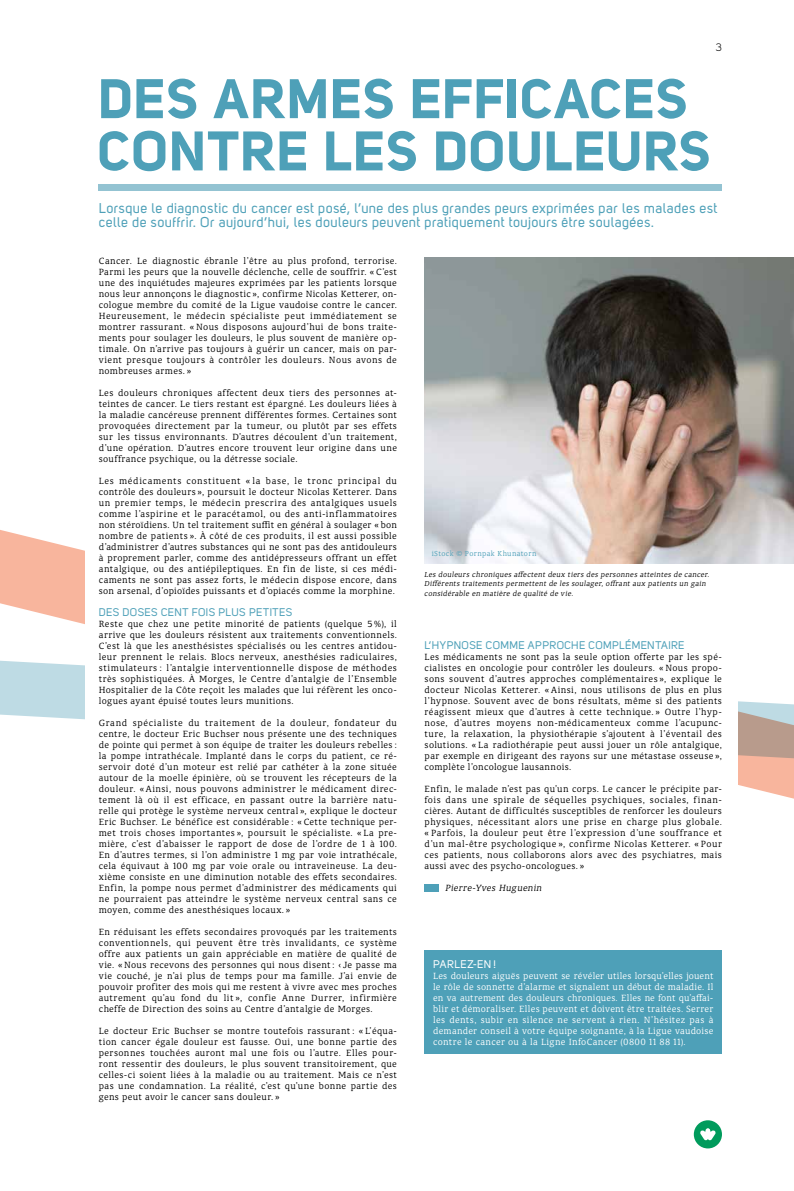
<style>
.page{position:relative;width:794px;height:1191px;background:#fff}
.page>*{position:absolute;margin:0;border:0;box-sizing:border-box;transform-origin:0 0}
.t1{font:55px/52.2px "Uni Sans Bold";letter-spacing:.02em;color:#4ea0b8}
.t2{font:14px/14px "Uni Sans Regular";letter-spacing:.025em;color:#4ea0b8}
.t3{font:11px "Uni Sans Regular";letter-spacing:.03em;color:#4ea0b8}
.t4{font:11px "Uni Sans Regular";letter-spacing:.045em;color:#fff}
.t5{font:10.6px "Uni Sans Book";color:#000}
.t6{font:300 10px/11px "Classic Xtra Round";letter-spacing:.03em;color:#000;text-align:justify}
.t7{font:300 10px/11px "Classic Xtra Round";letter-spacing:.025em;color:#fff;text-align:justify}
.t8{font:italic 300 10px "Classic Xtra Round";letter-spacing:.025em;color:#000}
.t9{font:italic 300 8px/9.6px "Classic Xtra Round";letter-spacing:.03em;color:#000}
.t10{font:300 8px "Classic Xtra Round";letter-spacing:.045em;color:#4ea0b8}
</style>
<div class="page">
<svg style="left:0;top:530px;width:794px;height:269px;fill:#f8b59d"></svg>
<svg style="left:0;top:605px;width:794px;height:157px"></svg>
<div style="left:85px;top:77px;width:652px;height:1031px;background:#fff"></div>
<svg style="left:694px;top:1120px;width:28px;height:28px"></svg>
<div style="left:424px;top:884px;width:15px;height:7px;background:#4ea0b8"></div>
<div style="left:99px;top:184px;width:623px;height:7px;background:#93c3d2"></div>
<div style="left:424px;top:950px;width:298px;height:104px;background:#4ea0b8"></div>
<img style="left:424px;top:257px;width:370px;height:306px">
<p class="t5" style="left:716px;top:41px;width:8px">3</p>
<h1 class="t1" style="left:99px;top:71px;width:614px">DES ARMES EFFICACES<br>CONTRE LES DOULEURS</h1>
<h2 class="t2" style="left:99px;top:201px;width:620px">Lorsque le diagnostic du cancer est posé, l’une des plus grandes peurs exprimées par les malades est celle de souffrir. Or aujourd’hui, les douleurs peuvent pratiquement toujours être soulagées.</h2>
<p class="t6" style="left:99px;top:255px;width:300px">Cancer. Le diagnostic ébranle l’être au plus profond, terrorise.<br>Parmi les peurs que la nouvelle déclenche, celle de souffrir. « C’est une des inquiétudes majeures exprimées par les patients lorsque nous leur annonçons le diagnostic », confirme Nicolas Ketterer, on&shy;cologue membre du comité de la Ligue vaudoise contre le cancer.<br>Heureusement, le médecin spécialiste peut immédiatement se montrer rassurant. « Nous disposons aujourd’hui de bons traite&shy;ments pour soulager les douleurs, le plus souvent de manière op&shy;timale. On n’arrive pas toujours à guérir un cancer, mais on par&shy;vient presque toujours à contrôler les douleurs. Nous avons de nombreuses armes. »</p>
<p class="t6" style="left:99px;top:387px;width:300px">Les douleurs chroniques affectent deux tiers des personnes at&shy;teintes de cancer. Le tiers restant est épargné. Les douleurs liées à la maladie cancéreuse prennent différentes formes. Certaines sont provoquées directement par la tumeur, ou plutôt par ses effets sur les tissus environnants. D’autres découlent d’un traitement, d’une opération. D’autres encore trouvent leur origine dans une souffrance psychique, ou la détresse sociale.</p>
<p class="t6" style="left:99px;top:475px;width:300px">Les médicaments constituent « la base, le tronc principal du contrôle des douleurs », poursuit le docteur Nicolas Ketterer. Dans un premier temps, le médecin prescrira des antalgiques usuels comme l’aspirine et le paracétamol, ou des anti-inflammatoires non stéroïdiens. Un tel traitement suffit en général à soulager « bon nombre de patients ». À côté de ces produits, il est aussi possible d’administrer d’autres substances qui ne sont pas des antidouleurs à proprement parler, comme des antidépresseurs offrant un effet antalgique, ou des antiépileptiques. En fin de liste, si ces médi&shy;caments ne sont pas assez forts, le médecin dispose encore, dans son arsenal, d’opioïdes puissants et d’opiacés comme la morphine.</p>
<p class="t3" style="left:99px;top:606px;width:195px">DES DOSES CENT FOIS PLUS PETITES</p>
<p class="t6" style="left:99px;top:618px;width:300px">Reste que chez une petite minorité de patients (quelque 5 %), il arrive que les douleurs résistent aux traitements conventionnels.<br>C’est là que les anesthésistes spécialisés ou les centres antidou&shy;leur prennent le relais. Blocs nerveux, anesthésies radiculaires, stimulateurs : l’antalgie interventionnelle dispose de méthodes très sophistiquées. À Morges, le Centre d’antalgie de l’Ensemble Hospitalier de la Côte reçoit les malades que lui réfèrent les onco&shy;logues ayant épuisé toutes leurs munitions.</p>
<p class="t6" style="left:99px;top:717px;width:300px">Grand spécialiste du traitement de la douleur, fondateur du centre, le docteur Eric Buchser nous présente une des techniques de pointe qui permet à son équipe de traiter les douleurs rebelles : la pompe intrathécale. Implanté dans le corps du patient, ce ré&shy;servoir doté d’un moteur est relié par cathéter à la zone située autour de la moelle épinière, où se trouvent les récepteurs de la douleur. « Ainsi, nous pouvons administrer le médicament direc&shy;tement là où il est efficace, en passant outre la barrière natu&shy;relle qui protège le système nerveux central », explique le docteur Eric Buchser. Le bénéfice est considérable : « Cette technique per&shy;met trois choses importantes », poursuit le spécialiste. « La pre&shy;mière, c’est d’abaisser le rapport de dose de l’ordre de 1 à 100.<br>En d’autres termes, si l’on administre 1 mg par voie intrathécale, cela équivaut à 100 mg par voie orale ou intraveineuse. La deu&shy;xième consiste en une diminution notable des effets secondaires.<br>Enfin, la pompe nous permet d’administrer des médicaments qui ne pourraient pas atteindre le système nerveux central sans ce moyen, comme des anesthésiques locaux. »</p>
<p class="t6" style="left:99px;top:926px;width:300px">En réduisant les effets secondaires provoqués par les traitements conventionnels, qui peuvent être très invalidants, ce système offre aux patients un gain appréciable en matière de qualité de vie. « Nous recevons des personnes qui nous disent : ‹ Je passe ma vie couché, je n’ai plus de temps pour ma famille. J’ai envie de pouvoir profiter des mois qui me restent à vivre avec mes proches autrement qu’au fond du lit », confie Anne Durrer, infirmière cheffe de Direction des soins au Centre d’antalgie de Morges.</p>
<p class="t6" style="left:99px;top:1025px;width:300px">Le docteur Eric Buchser se montre toutefois rassurant : « L’équa&shy;tion cancer égale douleur est fausse. Oui, une bonne partie des personnes touchées auront mal une fois ou l’autre. Elles pour&shy;ront ressentir des douleurs, le plus souvent transitoirement, que celles-ci soient liées à la maladie ou au traitement. Mais ce n’est pas une condamnation. La réalité, c’est qu’une bonne partie des gens peut avoir le cancer sans douleur. »</p>
<p class="t10" style="left:432px;top:549px;width:106px">iStock © Pornpak Khunatorn</p>
<p class="t9" style="left:424px;top:569px;width:286px">Les douleurs chroniques affectent deux tiers des personnes atteintes de cancer.<br>Différents traitements permettent de les soulager, offrant aux patients un gain considérable en matière de qualité de vie.</p>
<p class="t3" style="left:424px;top:639px;width:261px">L’HYPNOSE COMME APPROCHE COMPLÉMENTAIRE</p>
<p class="t6" style="left:424px;top:651px;width:299px">Les médicaments ne sont pas la seule option offerte par les spé&shy;cialistes en oncologie pour contrôler les douleurs. « Nous propo&shy;sons souvent d’autres approches complémentaires », explique le docteur Nicolas Ketterer. « Ainsi, nous utilisons de plus en plus l’hypnose. Souvent avec de bons résultats, même si des patients réagissent mieux que d’autres à cette technique. » Outre l’hyp&shy;nose, d’autres moyens non-médicamenteux comme l’acupunc&shy;ture, la relaxation, la physiothérapie s’ajoutent à l’éventail des solutions. « La radiothérapie peut aussi jouer un rôle antalgique, par exemple en dirigeant des rayons sur une métastase osseuse », complète l’oncologue lausannois.</p>
<p class="t6" style="left:424px;top:783px;width:299px">Enfin, le malade n’est pas qu’un corps. Le cancer le précipite par&shy;fois dans une spirale de séquelles psychiques, sociales, finan&shy;cières. Autant de difficultés susceptibles de renforcer les douleurs physiques, nécessitant alors une prise en charge plus globale. « Parfois, la douleur peut être l’expression d’une souffrance et d’un mal-être psychologique », confirme Nicolas Ketterer. « Pour ces patients, nous collaborons alors avec des psychiatres, mais aussi avec des psycho-oncologues. »</p>
<p class="t8" style="left:445px;top:882px;width:98px">Pierre-Yves Huguenin</p>
<p class="t4" style="left:433px;top:958px;width:65px">PARLEZ-EN !</p>
<p class="t7" style="left:433px;top:970px;width:282px">Les douleurs aiguës peuvent se révéler utiles lorsqu’elles jouent le rôle de sonnette d’alarme et signalent un début de maladie. Il en va autrement des douleurs chroniques. Elles ne font qu’affai&shy;blir et démoraliser. Elles peuvent et doivent être traitées. Serrer les dents, subir en silence ne servent à rien. N’hésitez pas à demander conseil à votre équipe soignante, à la Ligue vaudoise contre le cancer ou à la Ligne InfoCancer (0800 11 88 11).</p>
</div>
